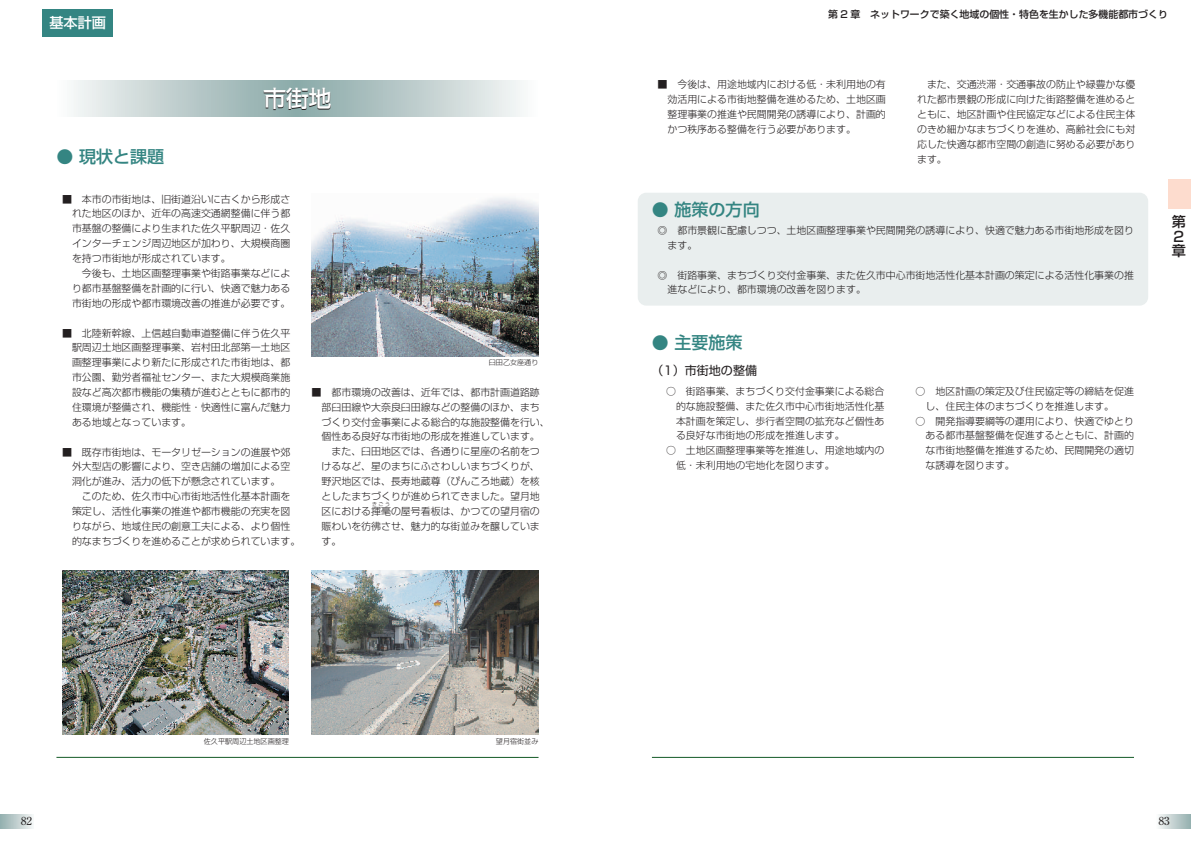
<style>
.page{position:relative;width:1191px;height:842px;background:#fff}
.page>*{position:absolute;margin:0;border:0;box-sizing:border-box;transform-origin:0 0}
.t1{font:500 22.7px "Shin Go";color:#231f20}
.t2{font:500 17px "Shin Go";color:#348582}
.t3{font:500 14.2px "Shin Go";color:#fff}
.t4{font:500 14.2px/14.2px "Shin Go";color:#231f20;text-align:justify}
.t5{font:12px "Shin Go";color:#231f20}
.t6{font:700 11.3px "Futo Min A101";color:#231f20}
.t7{font:300 9.9px/14.9px "Shin Go";color:#231f20;text-align:justify}
.t8{font:300 9.9px "Shin Go Pro";color:#231f20}
.t9{font:500 9.9px "Shin Go";color:#231f20}
.t10{font:300 7.1px "Shin Go";color:#231f20}
.t11{font:300 5px "Shin Go";color:#231f20}
</style>
<div class="page">
<svg style="left:0;top:814px;width:33px;height:14px"></svg>
<div style="left:42px;top:9px;width:71px;height:27px;background:#348582"></div>
<img style="left:312px;top:197px;width:226px;height:159px">
<img style="left:312px;top:570px;width:226px;height:165px">
<img style="left:62px;top:570px;width:227px;height:165px">
<div style="left:198px;top:80px;width:199px;height:37px;background:#b5c7c7"></div>
<div style="left:208px;top:80px;width:179px;height:37px;background:#b1c4c4"></div>
<div style="left:217px;top:80px;width:160px;height:37px;background:#adc1c0"></div>
<div style="left:225px;top:80px;width:145px;height:37px;background:#a9bfbe"></div>
<div style="left:235px;top:80px;width:125px;height:37px;background:#a5bcbb"></div>
<div style="left:243px;top:80px;width:109px;height:37px;background:#a1b9b9"></div>
<div style="left:251px;top:80px;width:93px;height:37px;background:#9db7b6"></div>
<div style="left:262px;top:80px;width:70px;height:37px;background:#99b4b3"></div>
<div style="left:272px;top:80px;width:51px;height:37px;background:#95b1b0"></div>
<div style="left:280px;top:80px;width:35px;height:37px;background:#91afae"></div>
<div style="left:290px;top:80px;width:15px;height:37px;background:#8dadab"></div>
<hr style="left:56px;top:757px;width:482px;height:1px;background:#135a25">
<svg style="left:1159px;top:814px;width:32px;height:14px"></svg>
<div style="left:1168px;top:179px;width:23px;height:30px;background:#fddcce"></div>
<div style="left:638px;top:193px;width:510px;height:113px;background:#e9eeee;border-radius:9px"></div>
<hr style="left:652px;top:757px;width:482px;height:1px;background:#135a25">
<h3 class="t3" style="left:49px;top:13px;width:58px">基本計画</h3>
<h1 class="t1" style="left:263px;top:85px;width:70px">市街地</h1>
<h2 class="t2" style="left:56px;top:145px;width:109px">● 現状と課題</h2>
<p class="t7" style="left:72px;top:191px;width:220px;text-indent:-10px">■　本市の市街地は、旧街道沿いに古くから形成された地区のほか、近年の高速交通網整備に伴う都市基盤の整備により生まれた佐久平駅周辺・佐久インターチェンジ周辺地区が加わり、大規模商圏を持つ市街地が形成されています。</p>
<p class="t7" style="left:72px;top:265px;width:220px;text-indent:10px">今後も、土地区画整理事業や街路事業などにより都市基盤整備を計画的に行い、快適で魅力ある市街地の形成や都市環境改善の推進が必要です。</p>
<p class="t7" style="left:72px;top:325px;width:220px;text-indent:-10px">■　北陸新幹線、上信越自動車道整備に伴う佐久平駅周辺土地区画整理事業、岩村田北部第一土地区画整理事業により新たに形成された市街地は、都市公園、勤労者福祉センター、また大規模商業施設など高次都市機能の集積が進むとともに都市的住環境が整備され、機能性・快適性に富んだ魅力ある地域となっています。</p>
<p class="t7" style="left:72px;top:444px;width:220px;text-indent:-10px">■　既存市街地は、モータリゼーションの進展や郊外大型店の影響により、空き店舗の増加による空洞化が進み、活力の低下が懸念されています。</p>
<p class="t7" style="left:72px;top:489px;width:230px;text-align:left;text-indent:10px">このため、佐久市中心市街地活性化基本計画を策定し、活性化事業の推進や都市機能の充実を図りながら、地域住民の創意工夫による、より個性的なまちづくりを進めることが求められています。</p>
<p class="t10" style="left:489px;top:358px;width:51px">臼田乙女座通り</p>
<p class="t7" style="left:321px;top:384px;width:230px;text-align:left;text-indent:-10px">■　都市環境の改善は、近年では、都市計画道路跡部臼田線や大奈良臼田線などの整備のほか、まちづくり交付金事業による総合的な施設整備を行い、個性ある良好な市街地の形成を推進しています。</p>
<p class="t7" style="left:321px;top:444px;width:220px;text-indent:10px">また、臼田地区では、各通りに星座の名前をつけるなど、星のまちにふさわしいまちづくりが、野沢地区では、長寿地蔵尊（ぴんころ地蔵）を核としたまちづくりが進められてきました。望月地区における揮毫の屋号看板は、かつての望月宿の</p>
<p class="t11" style="left:372px;top:500px;width:20px">きごう</p>
<p class="t7" style="left:321px;top:518px;width:220px">賑わいを彷彿させ、魅力的な街並みを醸しています。</p>
<p class="t6" style="left:21px;top:813px;width:13px">82</p>
<p class="t10" style="left:204px;top:737px;width:87px">佐久平駅周辺土地区画整理</p>
<p class="t10" style="left:496px;top:736px;width:44px">望月宿街並み</p>
<p class="t9" style="left:828px;top:8px;width:341px">第 2 章 ネットワークで築く地域の個性・特色を生かした多機能都市づくり</p>
<p class="t7" style="left:667px;top:77px;width:220px;text-indent:-10px">■　今後は、用途地域内における低・未利用地の有効活用による市街地整備を進めるため、土地区画整理事業の推進や民間開発の誘導により、計画的かつ秩序ある整備を行う必要があります。</p>
<p class="t7" style="left:917px;top:77px;width:220px;text-indent:10px">また、交通渋滞・交通事故の防止や緑豊かな優れた都市景観の形成に向けた街路整備を進めるとともに、地区計画や住民協定などによる住民主体のきめ細かなまちづくりを進め、高齢社会にも対応した快適な都市空間の創造に努める必要があります。</p>
<h2 class="t2" style="left:652px;top:198px;width:109px">● 施策の方向</h2>
<p class="t7" style="left:667px;top:222px;width:468px;text-indent:-10px">◎　都市景観に配慮しつつ、土地区画整理事業や民間開発の誘導により、快適で魅力ある市街地形成を図ります。</p>
<p class="t7" style="left:667px;top:267px;width:468px;text-indent:-10px">◎　街路事業、まちづくり交付金事業、また佐久市中心市街地活性化基本計画の策定による活性化事業の推進などにより、都市環境の改善を図ります。</p>
<h2 class="t2" style="left:652px;top:332px;width:92px">● 主要施策</h2>
<p class="t8" style="left:666px;top:387px;width:220px">○　街路事業、まちづくり交付金事業による総合</p>
<p class="t8" style="left:676px;top:402px;width:210px">的な施設整備、また佐久市中心市街地活性化基</p>
<p class="t8" style="left:676px;top:417px;width:210px">本計画を策定し、歩行者空間の拡充など個性あ</p>
<p class="t8" style="left:676px;top:432px;width:170px">る良好な市街地の形成を推進します。</p>
<p class="t8" style="left:666px;top:447px;width:220px">○　土地区画整理事業等を推進し、用途地域内の</p>
<p class="t8" style="left:676px;top:462px;width:160px">低・未利用地の宅地化を図ります。</p>
<p class="t5" style="left:651px;top:363px;width:107px">（1）市街地の整備</p>
<p class="t8" style="left:915px;top:387px;width:220px">○　地区計画の策定及び住民協定等の締結を促進</p>
<p class="t8" style="left:925px;top:402px;width:190px">し、住民主体のまちづくりを推進します。</p>
<p class="t8" style="left:915px;top:417px;width:220px">○　開発指導要綱等の運用により、快適でゆとり</p>
<p class="t8" style="left:925px;top:432px;width:210px">ある都市基盤整備を促進するとともに、計画的</p>
<p class="t8" style="left:925px;top:447px;width:210px">な市街地整備を推進するため、民間開発の適切</p>
<p class="t8" style="left:925px;top:462px;width:91px">な誘導を図ります。</p>
<h3 class="t4" style="left:1171px;top:214px;width:16px">第2章</h3>
<p class="t6" style="left:1158px;top:813px;width:19px">833 3</p>
</div>
